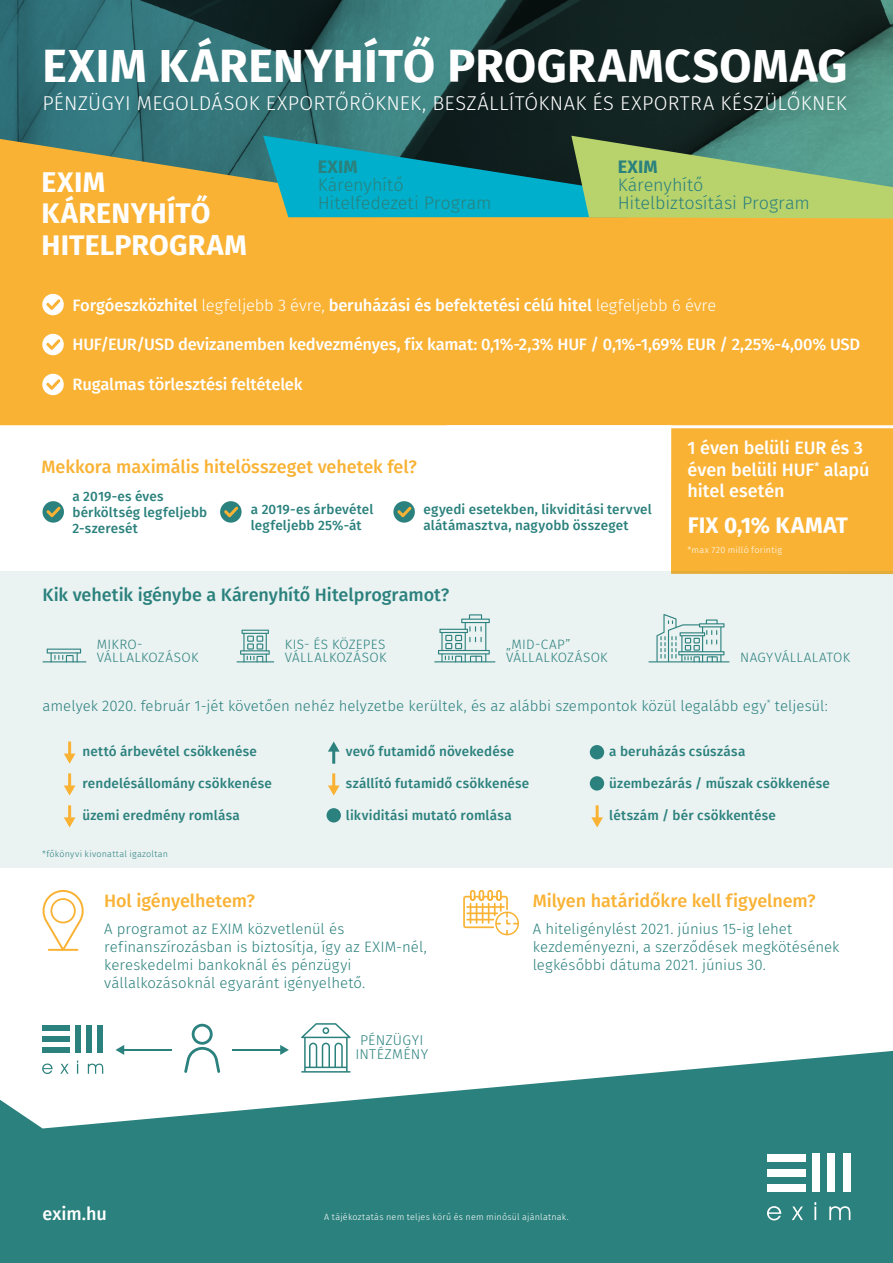
<style>
.page{position:relative;width:893px;height:1263px;background:#fff}
.page>*{position:absolute;margin:0;border:0;box-sizing:border-box;transform-origin:0 0}
.t1{font:700 46.5px "Fira Sans";letter-spacing:.01em;color:#fff}
.t2{font:700 28.5px/31.5px "Fira Sans";letter-spacing:.01em;color:#fff}
.t3{font:700 22.5px "Fira Sans";letter-spacing:.02em;color:#fff}
.t4{font:300 19.95px "Fira Sans";letter-spacing:.015em;color:#fff}
.t5{font:500 18px "Fira Sans";letter-spacing:-.005em;color:#f9b234}
.t6{font:300 18px/18px "Fira Sans";letter-spacing:-.005em;color:#2b817d}
.t7{font:500 18px/21.6px "Fira Sans";letter-spacing:-.005em;color:#fff}
.t8{font:500 18px "Fira Sans";letter-spacing:-.005em;color:#2b817d}
.t9{font:700 18px "Fira Sans";letter-spacing:.005em;color:#2b817d}
.t10{font:500 16.5px "Fira Sans";letter-spacing:-.01em;color:#fff}
.t11{font:300 15px/18px "Fira Sans";color:#2b817d}
.t12{font:300 14.1px/14.1px "Fira Sans";letter-spacing:.02em;color:#2b817d;text-align:center}
.t13{font:500 13.5px/16.2px "Fira Sans";letter-spacing:.01em;color:#2b817d}
.t14{font:300 13.5px/13.5px "Fira Sans";letter-spacing:.025em;color:#2b817d}
.t15{font:300 9px "Fira Sans";letter-spacing:.025em;color:#fff}
.t16{font:300 9px "Fira Sans";letter-spacing:.025em;color:#2b817d}
.s1{font-weight:300}
</style>
<div class="page">
<div style="left:671px;top:428px;width:222px;height:143px;background:#f9b234"></div>
<svg style="left:0;top:0;width:893px;height:139px;background:#275353"></svg>
<svg style="left:0;top:1051px;width:893px;height:212px;fill:#2b817d"></svg>
<div style="left:767px;top:1154px;width:38px;height:7px;background:#fff"></div>
<div style="left:812px;top:1154px;width:8px;height:38px;background:#fff"></div>
<div style="left:827px;top:1154px;width:8px;height:38px;background:#fff"></div>
<div style="left:767px;top:1169px;width:38px;height:8px;background:#fff"></div>
<div style="left:843px;top:1154px;width:7px;height:38px;background:#fff"></div>
<div style="left:767px;top:1184px;width:38px;height:8px;background:#fff"></div>
<svg style="left:767px;top:1202px;width:83px;height:18px"></svg>
<svg style="left:463px;top:890px;width:55px;height:45px"></svg>
<div style="left:495px;top:911px;width:24px;height:24px;border:2px solid #f9b234;border-radius:50%"></div>
<div style="left:43px;top:501px;width:21px;height:22px;background:#2b817d;border-radius:50%"></div>
<svg style="left:46px;top:507px;width:15px;height:10px"></svg>
<svg style="left:393px;top:501px;width:22px;height:22px"></svg>
<svg style="left:397px;top:507px;width:15px;height:10px"></svg>
<svg style="left:220px;top:501px;width:22px;height:22px"></svg>
<svg style="left:224px;top:507px;width:14px;height:10px"></svg>
<svg style="left:42px;top:890px;width:42px;height:61px"></svg>
<svg style="left:301px;top:1023px;width:50px;height:49px"></svg>
<svg style="left:184px;top:1024px;width:36px;height:49px"></svg>
<hr style="left:232px;top:1049px;width:50px;height:2px;background:#2b817d">
<svg style="left:280px;top:1045px;width:9px;height:10px"></svg>
<hr style="left:123px;top:1049px;width:49px;height:2px;background:#2b817d">
<svg style="left:116px;top:1045px;width:8px;height:10px"></svg>
<div style="left:0;top:139px;width:893px;height:286px;background:#f9b234"></div>
<svg style="left:263px;top:136px;width:630px;height:82px;background:#52a284"></svg>
<div style="left:0;top:571px;width:893px;height:296px;background:#eaf2f2"></div>
<hr style="left:68px;top:741px;width:3px;height:14px;background:#f9b234">
<svg style="left:64px;top:753px;width:11px;height:11px"></svg>
<hr style="left:68px;top:773px;width:3px;height:14px;background:#f9b234">
<svg style="left:64px;top:785px;width:11px;height:10px"></svg>
<hr style="left:68px;top:805px;width:3px;height:14px;background:#f9b234">
<svg style="left:64px;top:817px;width:11px;height:10px"></svg>
<hr style="left:332px;top:750px;width:3px;height:14px;background:#2b817d">
<svg style="left:328px;top:741px;width:12px;height:11px"></svg>
<hr style="left:332px;top:773px;width:3px;height:14px;background:#f9b234">
<svg style="left:328px;top:785px;width:12px;height:10px"></svg>
<hr style="left:596px;top:805px;width:3px;height:14px;background:#f9b234">
<svg style="left:591px;top:817px;width:12px;height:10px"></svg>
<hr style="left:43px;top:661px;width:43px;height:1px;background:#2b817d">
<svg style="left:47px;top:649px;width:34px;height:13px"></svg>
<svg style="left:240px;top:650px;width:30px;height:5px"></svg>
<hr style="left:241px;top:651px;width:28px;height:2px;background:#2b817d">
<svg style="left:242px;top:630px;width:27px;height:4px"></svg>
<hr style="left:243px;top:631px;width:25px;height:2px;background:#2b817d">
<hr style="left:237px;top:661px;width:37px;height:1px;background:#2b817d">
<svg style="left:243px;top:633px;width:24px;height:29px"></svg>
<svg style="left:434px;top:614px;width:61px;height:48px"></svg>
<svg style="left:648px;top:614px;width:81px;height:48px"></svg>
<div style="left:42px;top:294px;width:22px;height:21px;background:#fff;border-radius:50%"></div>
<svg style="left:46px;top:299px;width:14px;height:11px"></svg>
<div style="left:42px;top:334px;width:22px;height:21px;background:#fff;border-radius:50%"></div>
<svg style="left:46px;top:339px;width:14px;height:11px"></svg>
<div style="left:42px;top:374px;width:22px;height:21px;background:#fff;border-radius:50%"></div>
<svg style="left:46px;top:379px;width:14px;height:11px"></svg>
<div style="left:590px;top:745px;width:14px;height:14px;background:#2b817d;border-radius:50%"></div>
<div style="left:590px;top:776px;width:14px;height:14px;background:#2b817d;border-radius:50%"></div>
<div style="left:327px;top:808px;width:14px;height:14px;background:#2b817d;border-radius:50%"></div>
<div style="left:42px;top:1025px;width:28px;height:6px;background:#2b817d"></div>
<div style="left:75px;top:1025px;width:6px;height:28px;background:#2b817d"></div>
<div style="left:86px;top:1025px;width:6px;height:28px;background:#2b817d"></div>
<div style="left:42px;top:1036px;width:28px;height:6px;background:#2b817d"></div>
<div style="left:98px;top:1025px;width:5px;height:28px;background:#2b817d"></div>
<div style="left:42px;top:1047px;width:28px;height:6px;background:#2b817d"></div>
<svg style="left:42px;top:1060px;width:61px;height:14px"></svg>
<h1 class="t1" style="left:43px;top:26px;width:806px">EXIM KÁRENYHÍTŐ PROGRAMCSOMAG</h1>
<h3 class="t4" style="left:43px;top:89px;width:806px">PÉNZÜGYI MEGOLDÁSOK EXPORTŐRÖKNEK, BESZÁLLÍTÓKNAK ÉS EXPORTRA KÉSZÜLŐKNEK</h3>
<h2 class="t2" style="left:42px;top:164px;width:207px">EXIM<br>KÁRENYHÍTŐ<br>HITELPROGRAM</h2>
<h3 class="t9" style="left:318px;top:152px;width:41px">EXIM</h3>
<h3 class="t6" style="left:318px;top:176px;width:175px">Kárenyhítő<br>Hitelfedezeti Program</h3>
<h3 class="t9" style="left:618px;top:152px;width:41px">EXIM</h3>
<h3 class="t6" style="left:618px;top:176px;width:194px">Kárenyhítő<br>Hitelbiztosítási Program</h3>
<p class="t10" style="left:72px;top:292px;width:645px">Forgóeszközhitel <span class="s1">legfeljebb 3 évre,</span> beruházási és befektetési célú hitel <span class="s1">legfeljebb 6 évre</span></p>
<p class="t10" style="left:72px;top:331px;width:789px">HUF/EUR/USD devizanemben kedvezményes, fix kamat: 0,1%-2,3% HUF / 0,1%-1,69% EUR / 2,25%-4,00% USD</p>
<p class="t10" style="left:73px;top:371px;width:232px">Rugalmas törlesztési feltételek</p>
<h3 class="t5" style="left:41px;top:452px;width:377px">Mekkora maximális hitelösszeget vehetek fel?</h3>
<p class="t13" style="left:73px;top:488px;width:136px">a 2019-es éves bérköltség legfeljebb<br>2-szeresét</p>
<p class="t13" style="left:251px;top:500px;width:124px">a 2019-es árbevétel legfeljebb 25%-át</p>
<p class="t13" style="left:423px;top:500px;width:230px">egyedi esetekben, likviditási tervvel alátámasztva, nagyobb összeget</p>
<h3 class="t8" style="left:43px;top:580px;width:408px">Kik vehetik igénybe a Kárenyhítő Hitelprogramot?</h3>
<h3 class="t7" style="left:688px;top:436px;width:183px">1 éven belüli EUR és 3 éven belüli HUF<sup>*</sup> alapú hitel esetén</h3>
<h3 class="t3" style="left:688px;top:506px;width:162px">FIX 0,1% KAMAT</h3>
<p class="t15" style="left:688px;top:543px;width:96px">*max 720 milló forintig</p>
<p class="t14" style="left:97px;top:637px;width:103px">MIKRO-<br>VÁLLALKOZÁSOK</p>
<p class="t14" style="left:285px;top:637px;width:103px">KIS- ÉS KÖZEPES<br>VÁLLALKOZÁSOK</p>
<p class="t14" style="left:506px;top:637px;width:103px">„MID-CAP”<br>VÁLLALKOZÁSOK</p>
<p class="t14" style="left:740px;top:651px;width:112px">NAGYVÁLLALATOK</p>
<p class="t11" style="left:43px;top:696px;width:787px">amelyek 2020. február 1-jét követően nehéz helyzetbe kerültek, és az alábbi szempontok közül legalább egy<sup>*</sup> teljesül:</p>
<p class="t13" style="left:83px;top:742px;width:176px">nettó árbevétel csökkenése</p>
<p class="t13" style="left:83px;top:774px;width:191px">rendelésállomány csökkenése</p>
<p class="t13" style="left:83px;top:807px;width:159px">üzemi eredmény romlása</p>
<p class="t13" style="left:346px;top:742px;width:170px">vevő futamidő növekedése</p>
<p class="t13" style="left:346px;top:774px;width:185px">szállító futamidő csökkenése</p>
<p class="t13" style="left:346px;top:807px;width:167px">likviditási mutató romlása</p>
<p class="t13" style="left:609px;top:742px;width:138px">a beruházás csúszása</p>
<p class="t13" style="left:609px;top:774px;width:222px">üzembezárás / műszak csökkenése</p>
<p class="t13" style="left:609px;top:807px;width:168px">létszám / bér csökkentése</p>
<p class="t16" style="left:42px;top:847px;width:127px">*főkönyvi kivonattal igazoltan</p>
<h3 class="t5" style="left:104px;top:886px;width:152px">Hol igényelhetem?</h3>
<p class="t11" style="left:104px;top:919px;width:324px">A programot az EXIM közvetlenül és refinanszírozásban is biztosítja, így az EXIM-nél, kereskedelmi bankoknál és pénzügyi vállalkozásoknál egyaránt igényelhető.</p>
<p class="t12" style="left:355px;top:1033px;width:74px">PÉNZÜGYI<br>INTÉZMÉNY</p>
<h3 class="t5" style="left:533px;top:886px;width:284px">Milyen határidőkre kell figyelnem?</h3>
<p class="t11" style="left:533px;top:919px;width:308px">A hiteligénylést 2021. június 15-ig lehet kezdeményezni, a szerződések megkötésének legkésőbbi dátuma 2021. június 30.</p>
<h3 class="t7" style="left:43px;top:1202px;width:66px">exim.hu</h3>
<p class="t15" style="left:324px;top:1211px;width:246px">A tájékoztatás nem teljes körű és nem minősül ajánlatnak.</p>
</div>
